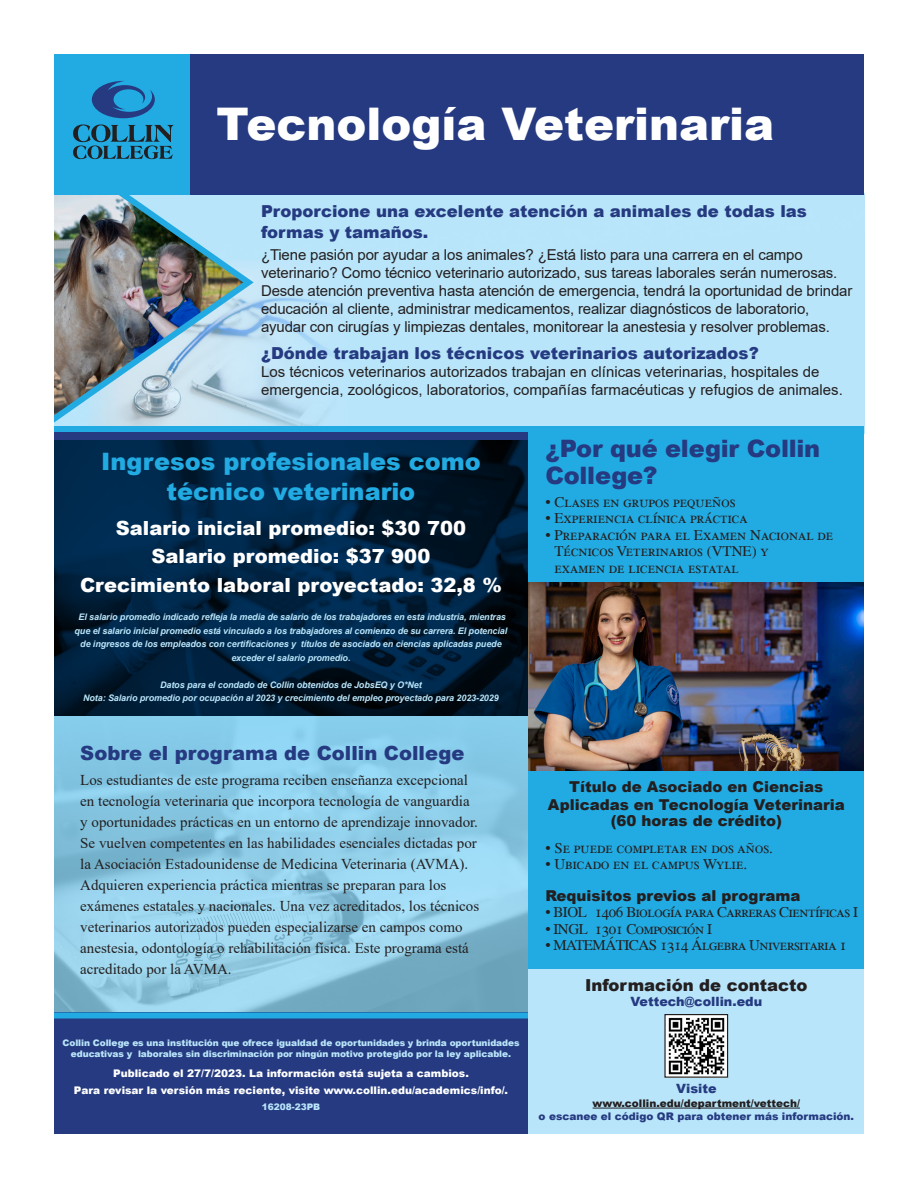
<style>
.page{position:relative;width:918px;height:1188px;background:#fff}
.page>*{position:absolute;margin:0;border:0;box-sizing:border-box;transform-origin:0 0}
.t1{font:900 45px "Arial";color:#fff}
.t2{font:900 24px/30px "Arial";color:#22abe2;text-align:center}
.t3{font:900 24px/27px "Arial";letter-spacing:-.01em;color:#253a80}
.t4{font:900 19.5px "Arial";color:#fff}
.t5{font:900 19.5px "Arial";color:#253a80}
.t6{font:900 16.5px/21px "Arial";color:#253a80}
.t7{font:900 16.5px "Arial";color:#231f20}
.t8{font:15px/18px "Arial";letter-spacing:-.01em;color:#231f20}
.t9{font:15px/21px "Times New Roman";color:#231f20}
.t10{font:15px/16.5px "Times Roman SC&OSF";color:#231f20}
.t11{font:900 15px/18px "Arial";color:#231f20;text-align:center}
.t12{font:15px "Times Roman SC&OSF";letter-spacing:-.03em;color:#231f20}
.t13{font:900 12.75px "Arial";color:#253a80}
.t14{font:900 10.5px/16.5px "Arial";color:#fff;text-align:center}
.t15{font:900 10.5px/13.5px "Arial";color:#253a80;text-align:center}
.t16{font:italic 700 9px/13.5px "Arial";letter-spacing:-.01em;color:#b9e5fa;text-align:center}
.t17{font:900 9px/11.2px "Arial";letter-spacing:-.01em;color:#b9e5fa;text-align:center}
.s1{color:#231f20}
</style>
<div class="page">
<img style="left:54px;top:715px;width:474px;height:297px">
<div style="left:257px;top:194px;width:608px;height:240px;background:#b8e5fa"></div>
<img style="left:54px;top:439px;width:474px;height:276px">
<div style="left:54px;top:1012px;width:474px;height:122px;background:#253a80"></div>
<div style="left:54px;top:426px;width:810px;height:6px;background:#22abe2"></div>
<div style="left:54px;top:432px;width:810px;height:7px;background:#253a80"></div>
<img style="left:54px;top:194px;width:203px;height:262px">
<div style="left:54px;top:1012px;width:474px;height:6px;background:#22abe2"></div>
<div style="left:528px;top:427px;width:336px;height:546px;background:#22abe2"></div>
<img style="left:528px;top:582px;width:336px;height:189px">
<div style="left:54px;top:54px;width:140px;height:140px;background:#22abe2"></div>
<div style="left:190px;top:54px;width:674px;height:140px;background:#253a80"></div>
<svg style="left:92px;top:81px;width:63px;height:37px"></svg>
<svg style="left:73px;top:124px;width:101px;height:35px"></svg>
<div style="left:528px;top:970px;width:336px;height:164px;background:#b9e5fa"></div>
<img style="left:666px;top:1016px;width:60px;height:60px">
<div style="left:664px;top:1014px;width:64px;height:64px;border:1px solid #231f20"></div>
<hr style="left:593px;top:1108px;width:207px;height:1px;background:#231f20">
<p class="t1" style="left:217px;top:91px;width:559px">Tecnología Veterinaria</p>
<p class="t6" style="left:261px;top:200px;width:547px">Proporcione una excelente atención a animales de todas las formas y tamaños.</p>
<p class="t8" style="left:261px;top:245px;width:593px">¿Tiene pasión por ayudar a los animales? ¿Está listo para una carrera en el campo veterinario? Como técnico veterinario autorizado, sus tareas laborales serán numerosas.<br>Desde atención preventiva hasta atención de emergencia, tendrá la oportunidad de brindar educación al cliente, administrar medicamentos, realizar diagnósticos de laboratorio, ayudar con cirugías y limpiezas dentales, monitorear la anestesia y resolver problemas.</p>
<p class="t6" style="left:261px;top:342px;width:499px">¿Dónde trabajan los técnicos veterinarios autorizados?</p>
<p class="t8" style="left:261px;top:363px;width:583px">Los técnicos veterinarios autorizados trabajan en clínicas veterinarias, hospitales de emergencia, zoológicos, laboratorios, compañías farmacéuticas y refugios de animales.</p>
<p class="t2" style="left:101px;top:445px;width:381px">Ingresos profesionales como técnico veterinario</p>
<p class="t4" style="left:116px;top:514px;width:352px">Salario inicial promedio: $30 700</p>
<p class="t4" style="left:152px;top:542px;width:280px">Salario promedio: $37 900</p>
<p class="t4" style="left:80px;top:571px;width:423px">Crecimiento laboral proyectado: 32,8 %</p>
<p class="t16" style="left:75px;top:611px;width:434px">El salario promedio indicado refleja la media de salario de los trabajadores en esta industria, mientras que el salario inicial promedio está vinculado a los trabajadores al comienzo de su carrera. El potencial de ingresos de los empleados con certificaciones y títulos de asociado en ciencias aplicadas puede exceder el salario promedio.</p>
<p class="t16" style="left:160px;top:678px;width:263px">Datos para el condado de Collin obtenidos de JobsEQ y O*Net</p>
<p class="t16" style="left:83px;top:692px;width:417px">Nota: Salario promedio por ocupación al 2023 y crecimiento del empleo proyectado para 2023-2029</p>
<p class="t3" style="left:545px;top:434px;width:276px">¿Por qué elegir Collin<br>College?</p>
<p class="t10" style="left:545px;top:493px;width:192px">• Clases en grupos pequeños</p>
<p class="t10" style="left:545px;top:510px;width:204px">• Experiencia clínica práctica</p>
<p class="t10" style="left:554px;top:526px;width:281px;text-indent:-9px">• Preparación para el Examen Nacional de<br>Técnicos Veterinarios (VTNE) y<br>examen de licencia estatal</p>
<p class="t5" style="left:80px;top:739px;width:386px">Sobre el programa de Collin College</p>
<p class="t9" style="left:80px;top:769px;width:401px">Los estudiantes de este programa reciben enseñanza excepcional en tecnología veterinaria que incorpora tecnología de vanguardia y oportunidades prácticas en un entorno de aprendizaje innovador.<br>Se vuelven competentes en las habilidades esenciales dictadas por la Asociación Estadounidense de Medicina Veterinaria (AVMA).<br>Adquieren experiencia práctica mientras se preparan para los exámenes estatales y nacionales. Una vez acreditados, los técnicos veterinarios autorizados pueden especializarse en campos como anestesia, odontología o rehabilitación física. Este programa está acreditado por la AVMA.</p>
<p class="t11" style="left:548px;top:777px;width:298px">Título de Asociado en Ciencias<br>Aplicadas en Tecnología Veterinaria</p>
<p class="t11" style="left:611px;top:811px;width:173px">(60 horas de crédito)</p>
<p class="t10" style="left:545px;top:839px;width:229px">• Se puede completar en dos años.</p>
<p class="t10" style="left:545px;top:856px;width:204px">• Ubicado en el campus Wylie.</p>
<p class="t11" style="left:545px;top:886px;width:257px">Requisitos previos al programa</p>
<p class="t12" style="left:545px;top:904px;width:314px">• BIOL 1406 Biología para Carreras Científicas I</p>
<p class="t12" style="left:545px;top:920px;width:168px">• INGL 1301 Composición I</p>
<p class="t12" style="left:545px;top:937px;width:303px">• MATEMÁTICAS 1314 Álgebra Universitaria 1</p>
<p class="t7" style="left:585px;top:973px;width:224px">Información de contacto</p>
<p class="t13" style="left:630px;top:992px;width:133px">Vettech@collin.edu</p>
<p class="t17" style="left:63px;top:1037px;width:459px">Collin College es una institución que ofrece igualdad de oportunidades y brinda oportunidades educativas y laborales sin discriminación por ningún motivo protegido por la ley aplicable.</p>
<p class="t14" style="left:74px;top:1065px;width:436px">Publicado el 27/7/2023. La información está sujeta a cambios.<br>Para revisar la versión más reciente, visite www.collin.edu/academics/info/.</p>
<p class="t17" style="left:262px;top:1101px;width:60px">16208-23PB</p>
<p class="t13" style="left:676px;top:1079px;width:42px">Visite</p>
<p class="t15" style="left:539px;top:1096px;width:317px"><span class="s1">www.collin.edu/department/vettech/<br></span>o escanee el código QR para obtener más información.</p>
</div>
